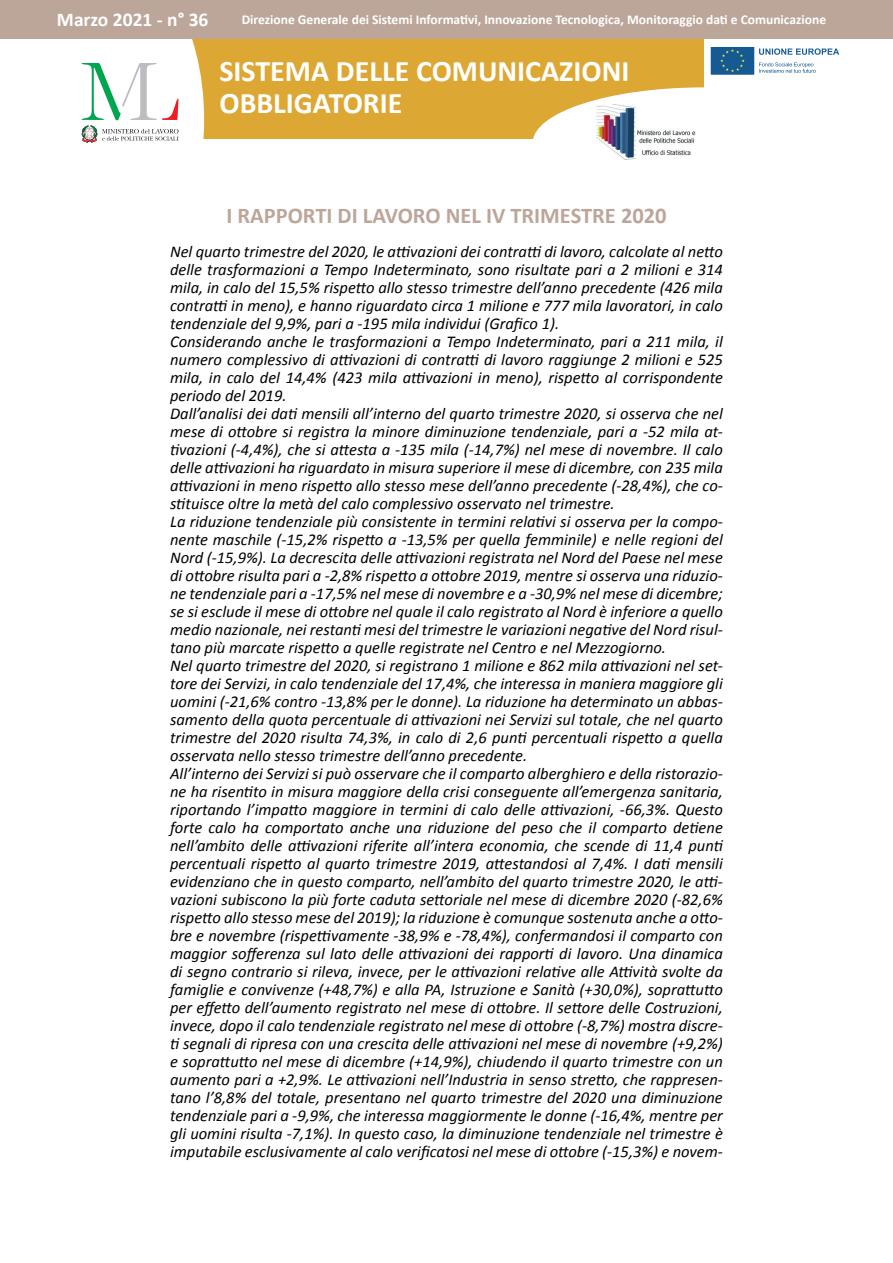
<style>
.page{position:relative;width:893px;height:1263px;background:#fff}
.page>*{position:absolute;margin:0;border:0;box-sizing:border-box;transform-origin:0 0}
.Default{font:700 29.85px "Calibri";color:#fff}
.Default-2{font:700 22.5px "Calibri";color:#bca69a}
.Default-3{font:700 19.5px "Calibri";color:#fff}
.Nome_tabella_rapport{font:italic 16.5px/18px "Calibri";color:#000;text-align:justify}
.Default-4{font:700 13.5px "Calibri";color:#fff}
</style>
<div class="page">
<div style="left:181px;top:32px;width:523px;height:107px;background:#dda734"></div>
<svg style="left:81px;top:39px;width:123px;height:100px"></svg>
<div style="left:0;top:0;width:893px;height:39px;background:#bca69a"></div>
<div style="left:533px;top:87px;width:342px;height:112px;background:#fff;border-radius:50%"></div>
<svg style="left:82px;top:64px;width:97px;height:79px"></svg>
<img style="left:596px;top:104px;width:100px;height:56px">
<div style="left:710px;top:46px;width:45px;height:29px;background:#165a94"></div>
<div style="left:710px;top:46px;width:45px;height:29px;border:1px solid #fff"></div>
<svg style="left:720px;top:49px;width:25px;height:23px"></svg>
<svg style="left:759px;top:62px;width:57px;height:11px"></svg>
<svg style="left:759px;top:48px;width:80px;height:7px"></svg>
<p class="Default-3" style="left:57px;top:7px;width:153px">Marzo 2021 - n° 36</p>
<p class="Default-4" style="left:242px;top:11px;width:586px">Direzione Generale dei Sistemi Informativi, Innovazione Tecnologica, Monitoraggio dati e Comunicazione</p>
<p class="Default" style="left:219px;top:53px;width:411px">SISTEMA DELLE COMUNICAZIONI</p>
<p class="Default" style="left:219px;top:84px;width:184px">OBBLIGATORIE</p>
<p class="Default-2" style="left:226px;top:201px;width:442px">I RAPPORTI DI LAVORO NEL IV TRIMESTRE 2020</p>
<p class="Nome_tabella_rapport" style="left:170px;top:242px;width:554px">Nel quarto trimestre del 2020, le attivazioni dei contratti di lavoro, calcolate al netto delle trasformazioni a Tempo Indeterminato, sono risultate pari a 2 milioni e 314 mila, in calo del 15,5% rispetto allo stesso trimestre dell’anno precedente (426 mila contratti in meno), e hanno riguardato circa 1 milione e 777 mila lavoratori, in calo tendenziale del 9,9%, pari a -195 mila individui (Grafico 1).</p>
<p class="Nome_tabella_rapport" style="left:170px;top:332px;width:554px">Considerando anche le trasformazioni a Tempo Indeterminato, pari a 211 mila, il numero complessivo di attivazioni di contratti di lavoro raggiunge 2 milioni e 525 mila, in calo del 14,4% (423 mila attivazioni in meno), rispetto al corrispondente periodo del 2019.</p>
<p class="Nome_tabella_rapport" style="left:170px;top:404px;width:554px">Dall’analisi dei dati mensili all’interno del quarto trimestre 2020, si osserva che nel mese di ottobre si registra la minore diminuzione tendenziale, pari a -52 mila at&shy;tivazioni (-4,4%), che si attesta a -135 mila (-14,7%) nel mese di novembre. Il calo delle attivazioni ha riguardato in misura superiore il mese di dicembre, con 235 mila attivazioni in meno rispetto allo stesso mese dell’anno precedente (-28,4%), che co&shy;stituisce oltre la metà del calo complessivo osservato nel trimestre.</p>
<p class="Nome_tabella_rapport" style="left:170px;top:512px;width:554px">La riduzione tendenziale più consistente in termini relativi si osserva per la compo&shy;nente maschile (-15,2% rispetto a -13,5% per quella femminile) e nelle regioni del Nord (-15,9%). La decrescita delle attivazioni registrata nel Nord del Paese nel mese di ottobre risulta pari a -2,8% rispetto a ottobre 2019, mentre si osserva una riduzio&shy;ne tendenziale pari a -17,5% nel mese di novembre e a -30,9% nel mese di dicembre; se si esclude il mese di ottobre nel quale il calo registrato al Nord è inferiore a quello medio nazionale, nei restanti mesi del trimestre le variazioni negative del Nord risul&shy;tano più marcate rispetto a quelle registrate nel Centro e nel Mezzogiorno.</p>
<p class="Nome_tabella_rapport" style="left:170px;top:656px;width:554px">Nel quarto trimestre del 2020, si registrano 1 milione e 862 mila attivazioni nel set&shy;tore dei Servizi, in calo tendenziale del 17,4%, che interessa in maniera maggiore gli uomini (-21,6% contro -13,8% per le donne). La riduzione ha determinato un abbas&shy;samento della quota percentuale di attivazioni nei Servizi sul totale, che nel quarto trimestre del 2020 risulta 74,3%, in calo di 2,6 punti percentuali rispetto a quella osservata nello stesso trimestre dell’anno precedente.</p>
<p class="Nome_tabella_rapport" style="left:170px;top:764px;width:554px">All’interno dei Servizi si può osservare che il comparto alberghiero e della ristorazio&shy;ne ha risentito in misura maggiore della crisi conseguente all’emergenza sanitaria, riportando l’impatto maggiore in termini di calo delle attivazioni, -66,3%. Questo forte calo ha comportato anche una riduzione del peso che il comparto detiene nell’ambito delle attivazioni riferite all’intera economia, che scende di 11,4 punti percentuali rispetto al quarto trimestre 2019, attestandosi al 7,4%. I dati mensili evidenziano che in questo comparto, nell’ambito del quarto trimestre 2020, le atti&shy;vazioni subiscono la più forte caduta settoriale nel mese di dicembre 2020 (-82,6% rispetto allo stesso mese del 2019); la riduzione è comunque sostenuta anche a otto&shy;bre e novembre (rispettivamente -38,9% e -78,4%), confermandosi il comparto con maggior sofferenza sul lato delle attivazioni dei rapporti di lavoro. Una dinamica di segno contrario si rileva, invece, per le attivazioni relative alle Attività svolte da famiglie e convivenze (+48,7%) e alla PA, Istruzione e Sanità (+30,0%), soprattutto per effetto dell’aumento registrato nel mese di ottobre. Il settore delle Costruzioni, invece, dopo il calo tendenziale registrato nel mese di ottobre (-8,7%) mostra discre&shy;ti segnali di ripresa con una crescita delle attivazioni nel mese di novembre (+9,2%) e soprattutto nel mese di dicembre (+14,9%), chiudendo il quarto trimestre con un aumento pari a +2,9%. Le attivazioni nell’Industria in senso stretto, che rappresen&shy;tano l’8,8% del totale, presentano nel quarto trimestre del 2020 una diminuzione tendenziale pari a -9,9%, che interessa maggiormente le donne (-16,4%, mentre per gli uomini risulta -7,1%). In questo caso, la diminuzione tendenziale nel trimestre è imputabile esclusivamente al calo verificatosi nel mese di ottobre (-15,3%) e novem-</p>
</div>
